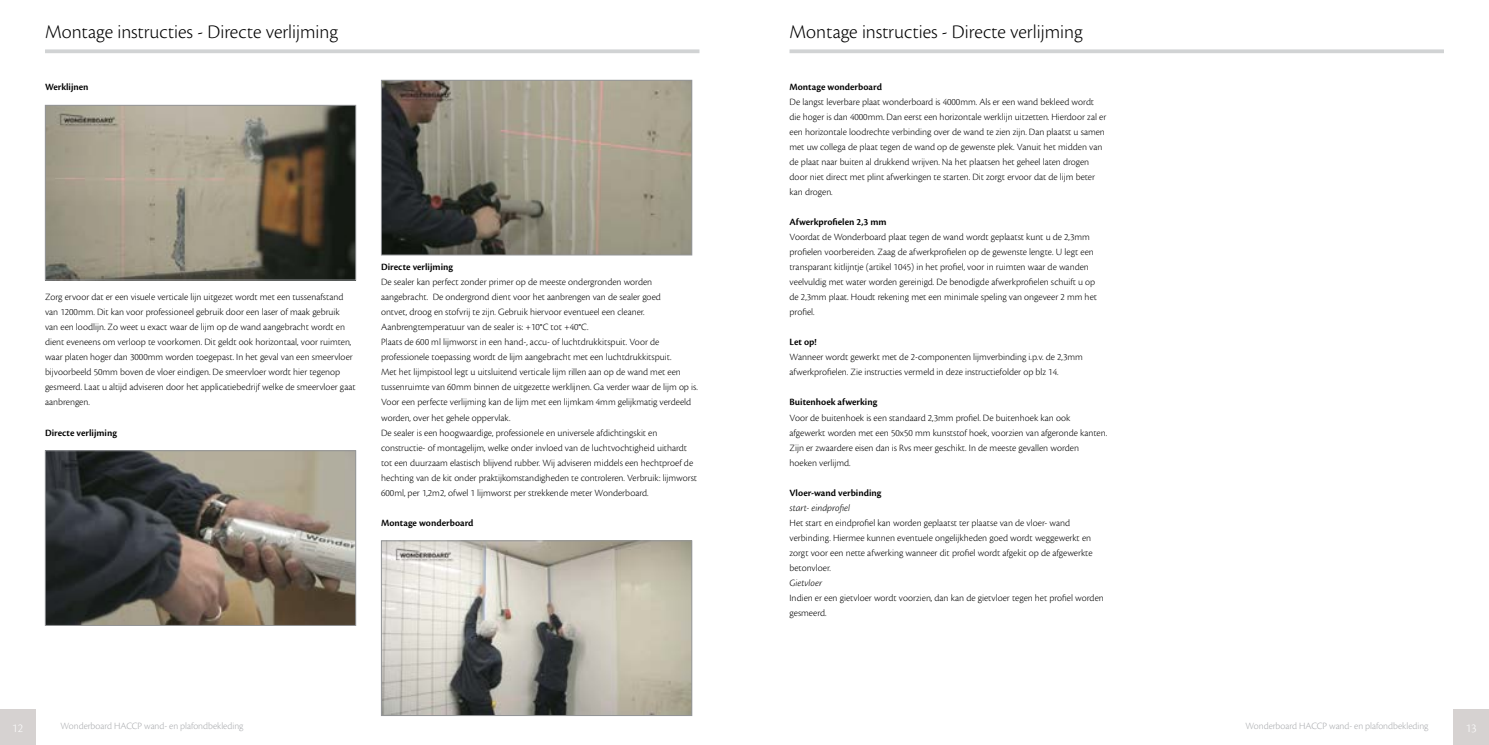
<style>
.page{position:relative;width:1489px;height:745px;background:#fff}
.page>*{position:absolute;margin:0;border:0;box-sizing:border-box;transform-origin:0 0}
.t1{font:300 20px "Cronos Pro";color:#000}
.t2{font:12.5px "Cronos Pro Lt Subh";color:#fff}
.t3{font:300 10px/15px "Cronos Pro";color:#000}
.t4{font:600 10px "Cronos Pro";color:#000}
.t5{font:10px "Cronos Pro Lt Subh";color:#a7a9ac}
.t6{font:10px "Cronos Pro Lt Capt It";letter-spacing:-.005em;color:#000}
</style>
<div class="page">
<div style="left:0;top:709px;width:35px;height:35px;background:#d6d2d1"></div>
<div style="left:1453px;top:709px;width:35px;height:35px;background:#d6d2d1"></div>
<svg style="left:789px;top:49px;width:654px;height:4px;background:#d5d7d8"></svg>
<svg style="left:45px;top:49px;width:654px;height:4px;background:#d5d7d8"></svg>
<img style="left:47px;top:107px;width:307px;height:171px">
<div style="left:45px;top:105px;width:311px;height:175px;border:1px solid #939598"></div>
<img style="left:47px;top:452px;width:307px;height:171px">
<div style="left:45px;top:450px;width:311px;height:175px;border:1px solid #939598"></div>
<img style="left:383px;top:82px;width:307px;height:171px">
<div style="left:381px;top:80px;width:311px;height:175px;border:1px solid #939598"></div>
<img style="left:383px;top:542px;width:307px;height:171px">
<div style="left:381px;top:540px;width:311px;height:175px;border:1px solid #939598"></div>
<h1 class="t1" style="left:45px;top:20px;width:295px">Montage instructies - Directe verlijming</h1>
<h1 class="t1" style="left:789px;top:20px;width:295px">Montage instructies - Directe verlijming</h1>
<p class="t4" style="left:45px;top:81px;width:45px">Werklijnen</p>
<p class="t3" style="left:45px;top:289px;width:312px">Zorg ervoor dat er een visuele verticale lijn uitgezet wordt met een tussenafstand van 1200mm. Dit kan voor professioneel gebruik door een laser of maak gebruik<br>van een loodlijn. Zo weet u exact waar de lijm op de wand aangebracht wordt en dient eveneens om verloop te voorkomen. Dit geldt ook horizontaal, voor ruimten, waar platen hoger dan 3000mm worden toegepast. In het geval van een smeervloer bijvoorbeeld 50mm boven de vloer eindigen. De smeervloer wordt hier tegenop gesmeerd. Laat u altijd adviseren door het applicatiebedrijf welke de smeervloer gaat aanbrengen.</p>
<p class="t4" style="left:45px;top:426px;width:73px">Directe verlijming</p>
<p class="t4" style="left:381px;top:261px;width:73px">Directe verlijming</p>
<p class="t3" style="left:381px;top:274px;width:318px">De sealer kan perfect zonder primer op de meeste ondergronden worden aangebracht. De ondergrond dient voor het aanbrengen van de sealer goed<br>ontvet, droog en stofvrij te zijn. Gebruik hiervoor eventueel een cleaner.<br>Aanbrengtemperatuur van de sealer is: +10°C tot +40°C.<br>Plaats de 600 ml lijmworst in een hand-, accu- of luchtdrukkitspuit. Voor de professionele toepassing wordt de lijm aangebracht met een luchtdrukkitspuit.<br>Met het lijmpistool legt u uitsluitend verticale lijm rillen aan op de wand met een tussenruimte van 60mm binnen de uitgezette werklijnen. Ga verder waar de lijm op is.<br>Voor een perfecte verlijming kan de lijm met een lijmkam 4mm gelijkmatig verdeeld worden, over het gehele oppervlak.<br>De sealer is een hoogwaardige, professionele en universele afdichtingskit en constructie- of montagelijm, welke onder invloed van de luchtvochtigheid uithardt tot een duurzaam elastisch blijvend rubber. Wij adviseren middels een hechtproef de hechting van de kit onder praktijkomstandigheden te controleren. Verbruik: lijmworst 600ml, per 1,2m2, ofwel 1 lijmworst per strekkende meter Wonderboard.</p>
<p class="t4" style="left:381px;top:516px;width:94px">Montage wonderboard</p>
<p class="t4" style="left:789px;top:81px;width:94px">Montage wonderboard</p>
<p class="t3" style="left:789px;top:94px;width:318px">De langst leverbare plaat wonderboard is 4000mm. Als er een wand bekleed wordt die hoger is dan 4000mm. Dan eerst een horizontale werklijn uitzetten. Hierdoor zal er een horizontale loodrechte verbinding over de wand te zien zijn. Dan plaatst u samen met uw collega de plaat tegen de wand op de gewenste plek. Vanuit het midden van de plaat naar buiten al drukkend wrijven. Na het plaatsen het geheel laten drogen door niet direct met plint afwerkingen te starten. Dit zorgt ervoor dat de lijm beter kan drogen.</p>
<p class="t4" style="left:789px;top:216px;width:99px">Afwerkprofielen 2,3 mm</p>
<p class="t3" style="left:789px;top:229px;width:309px">Voordat de Wonderboard plaat tegen de wand wordt geplaatst kunt u de 2,3mm profielen voorbereiden. Zaag de afwerkprofielen op de gewenste lengte. U legt een transparant kitlijntje (artikel 1045) in het profiel, voor in ruimten waar de wanden veelvuldig met water worden gereinigd. De benodigde afwerkprofielen schuift u op de 2,3mm plaat. Houdt rekening met een minimale speling van ongeveer 2 mm het profiel.</p>
<p class="t4" style="left:789px;top:336px;width:29px">Let op!</p>
<p class="t3" style="left:789px;top:349px;width:295px">Wanneer wordt gewerkt met de 2-componenten lijmverbinding i.p.v. de 2,3mm afwerkprofielen. Zie instructies vermeld in deze instructiefolder op blz 14.</p>
<p class="t4" style="left:789px;top:396px;width:89px">Buitenhoek afwerking</p>
<p class="t3" style="left:789px;top:409px;width:319px">Voor de buitenhoek is een standaard 2,3mm profiel. De buitenhoek kan ook afgewerkt worden met een 50x50 mm kunststof hoek, voorzien van afgeronde kanten.<br>Zijn er zwaardere eisen dan is Rvs meer geschikt. In de meeste gevallen worden hoeken verlijmd.</p>
<p class="t4" style="left:789px;top:486px;width:93px">Vloer-wand verbinding</p>
<p class="t6" style="left:789px;top:501px;width:62px">start- eindprofiel</p>
<p class="t3" style="left:789px;top:514px;width:304px">Het start en eindprofiel kan worden geplaatst ter plaatse van de vloer- wand verbinding. Hiermee kunnen eventuele ongelijkheden goed wordt weggewerkt en zorgt voor een nette afwerking wanneer dit profiel wordt afgekit op de afgewerkte betonvloer.</p>
<p class="t6" style="left:789px;top:576px;width:34px">Gietvloer</p>
<p class="t3" style="left:789px;top:589px;width:316px">Indien er een gietvloer wordt voorzien, dan kan de gietvloer tegen het profiel worden gesmeerd.</p>
<p class="t2" style="left:12px;top:720px;width:12px">12</p>
<p class="t5" style="left:60px;top:719px;width:184px">Wonderboard HACCP wand- en plafondbekleding</p>
<p class="t5" style="left:1245px;top:719px;width:184px">Wonderboard HACCP wand- en plafondbekleding</p>
<p class="t2" style="left:1465px;top:720px;width:12px">13</p>
</div>
